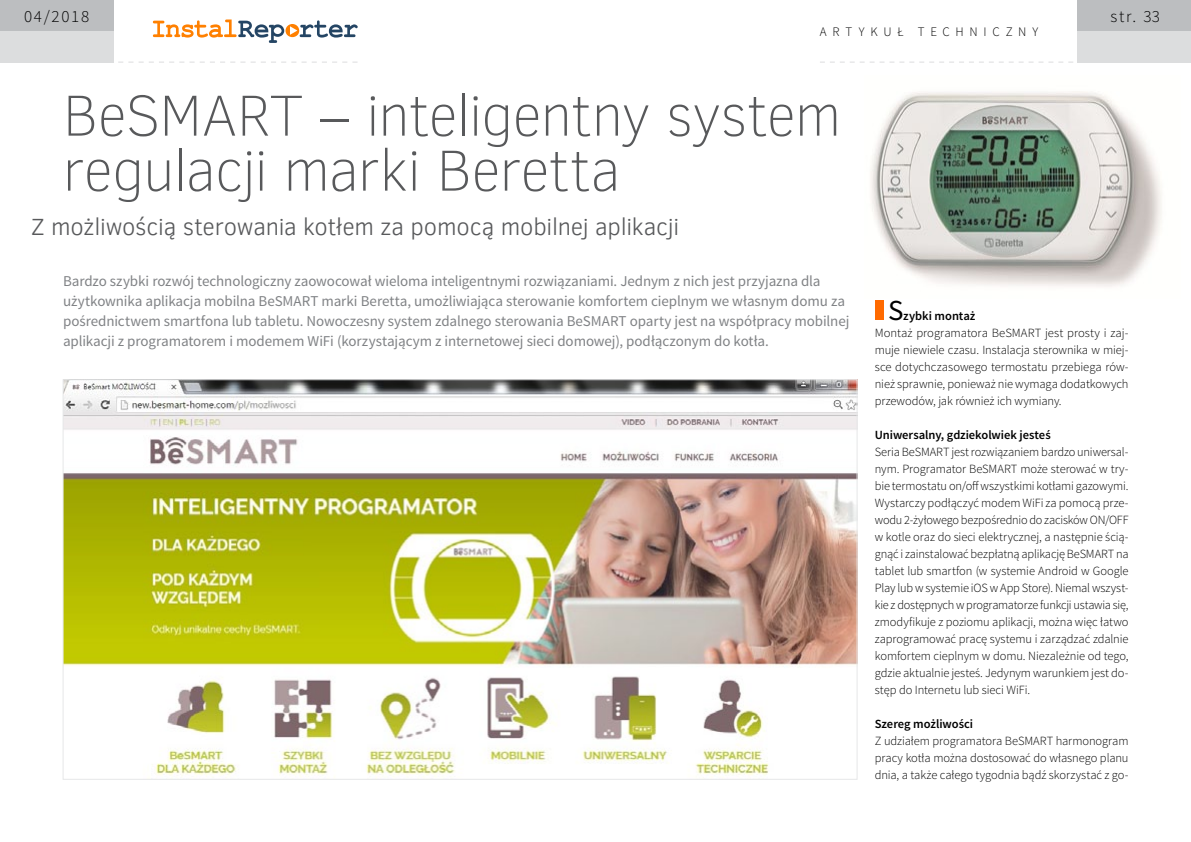
<style>
.page{position:relative;width:1191px;height:842px;background:#fff}
.page>*{position:absolute;margin:0;border:0;box-sizing:border-box;transform-origin:0 0}
.t1{font:100 59px/55px "Clear Sans";letter-spacing:-.02em;color:#58595b}
.t2{font:29px "Source Sans Pro";color:#000}
.t3{font:300 24px "Clear Sans";letter-spacing:-.01em;color:#58595b}
.t4{font:300 17px "Source Sans Pro";letter-spacing:.1em;color:#000}
.t5{font:15px/20px "Source Sans Pro";letter-spacing:-.005em;color:#808285}
.t6{font:300 13px "Source Sans Pro";letter-spacing:.44em;color:#000}
.t7{font:300 12.5px/17px "Source Sans Pro";letter-spacing:-.01em;color:#000;text-align:justify}
.t8{font:600 12.5px "Source Sans Pro";letter-spacing:-.005em;color:#000}
</style>
<div class="page">
<div style="left:1077px;top:0;width:114px;height:31px;background:#bcbec0"></div>
<div style="left:1077px;top:31px;width:114px;height:31px;background:#dcddde"></div>
<svg style="left:153px;top:20px;width:204px;height:23px"></svg>
<div style="left:0;top:0;width:113px;height:31px;background:#bcbec0"></div>
<div style="left:0;top:31px;width:113px;height:31px;background:#dcddde"></div>
<svg style="left:108px;top:62px;width:249px;height:1px"></svg>
<svg style="left:820px;top:62px;width:263px;height:1px"></svg>
<div style="left:874px;top:300px;width:9px;height:20px;background:#ff6a00"></div>
<img style="left:870px;top:91px;width:292px;height:196px">
<img style="left:65px;top:382px;width:790px;height:395px">
<h3 class="t4" style="left:24px;top:6px;width:67px">04/2018</h3>
<h3 class="t4" style="left:1110px;top:6px;width:51px">str. 33</h3>
<p class="t6" style="left:820px;top:24px;width:220px">artykuł techniczny</p>
<h1 class="t1" style="left:62px;top:88px;width:780px">BeSMART – inteligentny system regulacji marki Beretta</h1>
<h3 class="t3" style="left:31px;top:211px;width:649px">Z możliwością sterowania kotłem za pomocą mobilnej aplikacji</h3>
<p class="t5" style="left:63px;top:271px;width:788px">Bardzo szybki rozwój technologiczny zaowocował wieloma inteligentnymi rozwiązaniami. Jednym z nich jest przyjazna dla użytkownika aplikacja mobilna BeSMART marki Beretta, umożliwiająca sterowanie komfortem cieplnym we własnym domu za pośrednictwem smartfona lub tabletu. Nowoczesny system zdalnego sterowania BeSMART oparty jest na współpracy mobilnej aplikacji z programatorem i modemem WiFi (korzystającym z internetowej sieci domowej), podłączonym do kotła.</p>
<h2 class="t2" style="left:888px;top:293px;width:17px">S</h2>
<p class="t8" style="left:903px;top:308px;width:74px">zybki montaż</p>
<p class="t7" style="left:874px;top:325px;width:255px">Montaż programatora BeSMART jest prosty i zaj&shy;muje niewiele czasu. Instalacja sterownika w miej&shy;sce dotychczasowego termostatu przebiega rów&shy;nież sprawnie, ponieważ nie wymaga dodatkowych przewodów, jak również ich wymiany.</p>
<p class="t8" style="left:874px;top:427px;width:177px">Uniwersalny, gdziekolwiek jesteś</p>
<p class="t7" style="left:874px;top:444px;width:255px">Seria BeSMART jest rozwiązaniem bardzo uniwersal&shy;nym. Programator BeSMART może sterować w try&shy;bie termostatu on/off wszystkimi kotłami gazowymi.<br>Wystarczy podłączyć modem WiFi za pomocą prze&shy;wodu 2-żyłowego bezpośrednio do zacisków ON/OFF w kotle oraz do sieci elektrycznej, a następnie ścią&shy;gnąć i zainstalować bezpłatną aplikację BeSMART na tablet lub smartfon (w systemie Android w Google Play lub w systemie iOS w App Store). Niemal wszyst&shy;kie z dostępnych w programatorze funkcji ustawia się, zmodyfikuje z poziomu aplikacji, można więc łatwo zaprogramować pracę systemu i zarządzać zdalnie komfortem cieplnym w domu. Niezależnie od tego, gdzie aktualnie jesteś. Jedynym warunkiem jest do&shy;stęp do Internetu lub sieci WiFi.</p>
<p class="t8" style="left:874px;top:716px;width:100px">Szereg możliwości</p>
<p class="t7" style="left:874px;top:733px;width:255px">Z udziałem programatora BeSMART harmonogram pracy kotła można dostosować do własnego planu dnia, a także całego tygodnia bądź skorzystać z go-</p>
</div>
